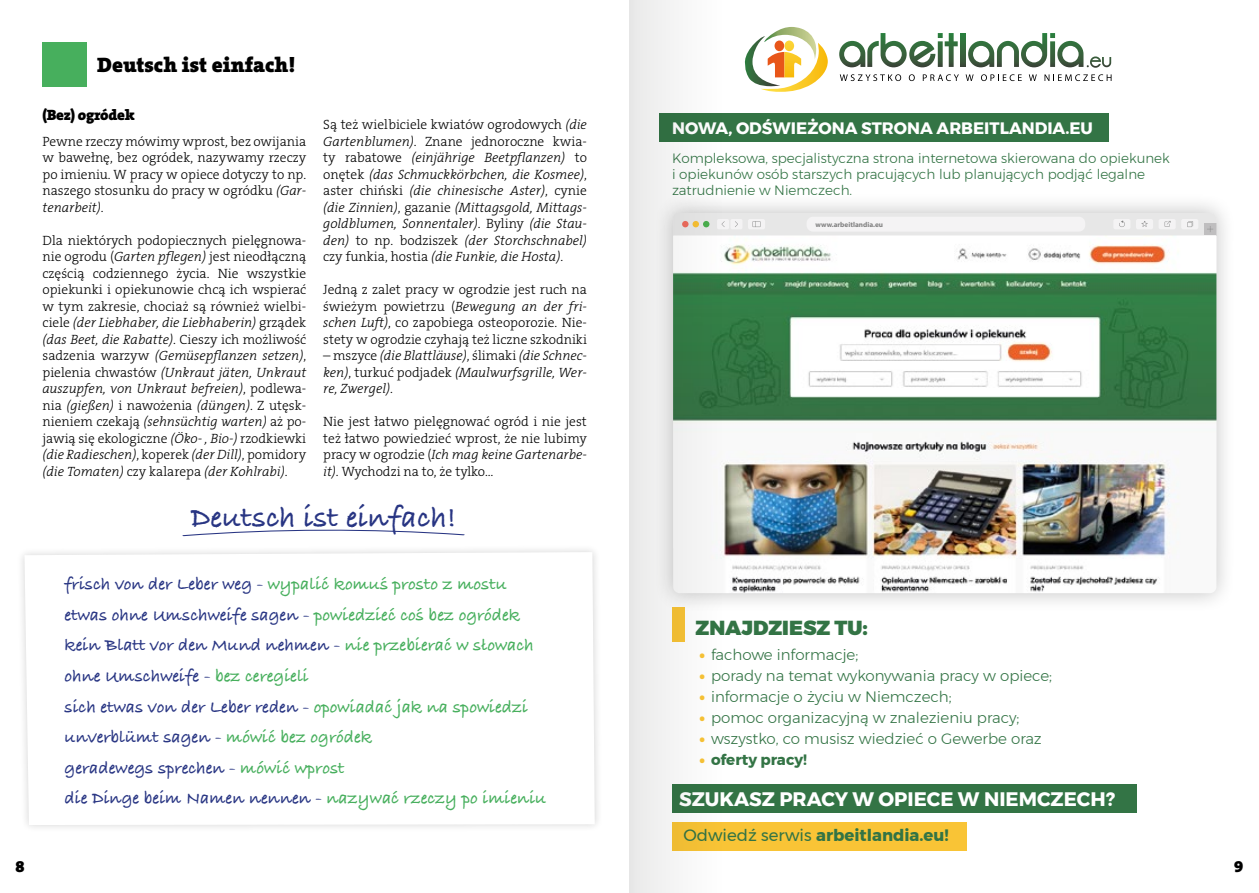
<style>
.page{position:relative;width:1259px;height:893px;background:#fff}
.page>*{position:absolute;margin:0;border:0;box-sizing:border-box;transform-origin:0 0}
.t1{font:700 30.75px "Bradley Hand ITCTT";color:#283583}
.t2{font:900 21px "The Serif CE";color:#000}
.t3{font:900 20.25px "Montserrat";color:#337445}
.t4{font:700 19.5px "Montserrat";color:#fff}
.t5{font:700 18px "Bradley Hand ITCTT";color:#283583}
.t6{font:700 18px "Bradley Hand ITCTT";color:#47af5d}
.t7{font:700 16.5px "Montserrat";color:#fff}
.t8{font:700 16.5px "Montserrat";color:#337445}
.t9{font:900 16.5px "The Serif CE";color:#000}
.t10{font:300 15px "Montserrat";color:#337445}
.t11{font:700 15px "Montserrat";color:#337445}
.t12{font:900 15px "The Serif CE";letter-spacing:-.02em;color:#000}
.t13{font:300 13.5px/16.5px "The Serif CE";color:#000;text-align:justify}
.t14{font:italic 300 13.5px/16.5px "The Serif CE";color:#000;text-align:justify}
.t15{font:300 13.5px/16.2px "Montserrat";color:#337445}
.t16{font:700 7.2px "Myriad Pro";color:#818181}
.s1{font-style:italic}
.s2{font-style:normal}
.s3{color:#283583}
.s4{color:#47af5d}
.s5{font-weight:900;color:#f9c436}
.s6{font-weight:400}
</style>
<div class="page">
<div style="left:16px;top:544px;width:587px;height:289px;background:#fafafa"></div>
<svg style="left:24px;top:552px;width:571px;height:273px"></svg>
<div style="left:43px;top:43px;width:44px;height:44px;background:#47af5d"></div>
<svg style="left:182px;top:529px;width:283px;height:7px"></svg>
<div style="left:653px;top:192px;width:584px;height:421px;background:#000;opacity:.24"></div>
<svg style="left:721px;top:213px;width:495px;height:22px"></svg>
<img style="left:721px;top:235px;width:495px;height:358px">
<svg style="left:839px;top:33px;width:118px;height:34px"></svg>
<svg style="left:960px;top:33px;width:5px;height:34px"></svg>
<svg style="left:968px;top:33px;width:143px;height:35px"></svg>
<svg style="left:744px;top:27px;width:84px;height:65px"></svg>
<svg style="left:840px;top:74px;width:61px;height:7px"></svg>
<svg style="left:909px;top:74px;width:5px;height:7px"></svg>
<svg style="left:923px;top:74px;width:36px;height:7px"></svg>
<svg style="left:965px;top:74px;width:8px;height:7px"></svg>
<svg style="left:981px;top:74px;width:40px;height:7px"></svg>
<svg style="left:1028px;top:74px;width:8px;height:7px"></svg>
<svg style="left:1044px;top:74px;width:67px;height:7px"></svg>
<div style="left:672px;top:784px;width:464px;height:28px;background:#337445"></div>
<div style="left:659px;top:114px;width:449px;height:28px;background:#337445"></div>
<div style="left:672px;top:822px;width:294px;height:29px;background:#f9c436"></div>
<svg style="left:629px;top:0;width:92px;height:893px"></svg>
<p class="t2" style="left:97px;top:53px;width:200px">Deutsch ist einfach!</p>
<p class="t12" style="left:43px;top:106px;width:94px">(Bez) ogródek</p>
<p class="t13" style="left:43px;top:133px;width:265px">Pewne rzeczy mówimy wprost, bez owijania w bawełnę, bez ogródek, nazywamy rzeczy po imieniu. W pracy w opiece dotyczy to np. naszego stosunku do pracy w ogródku <span class="s1">(Gar&shy;tenarbeit)</span>.</p>
<p class="t13" style="left:43px;top:232px;width:265px">Dla niektórych podopiecznych pielęgnowa&shy;nie ogrodu (<span class="s1">Garten pflegen)</span> jest nieodłączną częścią codziennego życia. Nie wszystkie opiekunki i opiekunowie chcą ich wspierać w tym zakresie, chociaż są również wielbi&shy;ciele <span class="s1">(der Liebhaber, die Liebhaberin)</span> grządek <span class="s1">(das Beet, die Rabatte)</span>. Cieszy ich możliwość sadzenia warzyw <span class="s1">(Gemüsepflanzen setzen)</span>, pielenia chwastów <span class="s1">(Unkraut jäten, Unkraut auszupfen, von Unkraut befreien)</span>, podlewa&shy;nia <span class="s1">(gießen)</span> i nawożenia <span class="s1">(düngen)</span>. Z utęsk&shy;nieniem czekają <span class="s1">(sehnsüchtig warten)</span> aż po&shy;jawią się ekologiczne <span class="s1">(Öko- , Bio-)</span> rzodkiewki <span class="s1">(die Radieschen)</span>, koperek <span class="s1">(der Dill)</span>, pomidory <span class="s1">(die Tomaten)</span> czy kalarepa <span class="s1">(der Kohlrabi)</span>.</p>
<p class="t14" style="left:323px;top:117px;width:265px"><span class="s2">Są też wielbiciele kwiatów ogrodowych</span> (die Gartenblumen)<span class="s2">. Znane jednoroczne kwia&shy;ty rabatowe</span> (einjährige Beetpflanzen) <span class="s2">to onętek</span> (das Schmuckkörbchen, die Kosmee)<span class="s2">, aster chiński</span> (die chinesische Aster)<span class="s2">, cynie </span>(die Zinnien)<span class="s2">, gazanie</span> (Mittagsgold, Mittags&shy;goldblumen, Sonnentaler)<span class="s2">. Byliny</span> (die Stau&shy;den) <span class="s2">to np. bodziszek</span> (der Storchschnabel) <span class="s2">czy funkia, hostia</span> (die Funkie, die Hosta)<span class="s2">.</span></p>
<p class="t13" style="left:323px;top:282px;width:265px">Jedną z zalet pracy w ogrodzie jest ruch na świeżym powietrzu (<span class="s1">Bewegung an der fri&shy;schen Luft)</span>, co zapobiega osteoporozie. Nie&shy;stety w ogrodzie czyhają też liczne szkodniki</p>
<p class="t14" style="left:323px;top:348px;width:265px"><span class="s2">– mszyce</span> (die Blattläuse)<span class="s2">, ślimaki</span> (die Schnec&shy;ken)<span class="s2">, turkuć podjadek</span> (Maulwurfsgrille, Wer&shy;re, Zwergel)<span class="s2">.</span></p>
<p class="t13" style="left:323px;top:414px;width:265px">Nie jest łatwo pielęgnować ogród i nie jest też łatwo powiedzieć wprost, że nie lubimy pracy w ogrodzie (<span class="s1">Ich mag keine Gartenarbe&shy;it)</span>. Wychodzi na to, że tylko…</p>
<p class="t1" style="left:191px;top:494px;width:267px">Deutsch ist einfach!</p>
<p class="t6" style="left:65px;top:570px;width:444px"><span class="s3">frisch von der Leber weg -</span> wypalić komuś prosto z mostu</p>
<p class="t5" style="left:65px;top:601px;width:457px">etwas ohne Umschweife sagen - <span class="s4">powiedzieć coś bez ogródek</span></p>
<p class="t5" style="left:65px;top:631px;width:471px">kein Blatt vor den Mund nehmen - <span class="s4">nie przebierać w słowach</span></p>
<p class="t5" style="left:65px;top:662px;width:246px">ohne Umschweife - <span class="s4">bez ceregieli</span></p>
<p class="t5" style="left:65px;top:693px;width:465px">sich etwas von der Leber reden - <span class="s4">opowiadać jak na spowiedzi</span></p>
<p class="t5" style="left:65px;top:723px;width:309px">unverblümt sagen - <span class="s4">mówić bez ogródek</span></p>
<p class="t5" style="left:65px;top:754px;width:281px">geradewegs sprechen - <span class="s4">mówić wprost</span></p>
<p class="t5" style="left:65px;top:784px;width:483px">die Dinge beim Namen nennen - <span class="s4">nazywać rzeczy po imieniu</span></p>
<p class="t7" style="left:672px;top:115px;width:422px">NOWA, ODŚWIEŻONA STRONA ARBEITLANDIA.EU</p>
<p class="t15" style="left:672px;top:150px;width:499px">Kompleksowa, specjalistyczna strona internetowa skierowana do opiekunek i opiekunów osób starszych pracujących lub planujących podjąć legalne zatrudnienie w Niemczech.</p>
<p class="t16" style="left:815px;top:220px;width:69px">www.arbeitlandia.eu</p>
<p class="t3" style="left:695px;top:611px;width:174px">ZNAJDZIESZ TU:</p>
<p class="t10" style="left:699px;top:643px;width:160px"><span class="s5">•</span> fachowe informacje;</p>
<p class="t10" style="left:699px;top:664px;width:354px"><span class="s5">•</span> porady na temat wykonywania pracy w opiece;</p>
<p class="t10" style="left:699px;top:685px;width:254px"><span class="s5">•</span> informacje o życiu w Niemczech;</p>
<p class="t10" style="left:699px;top:706px;width:321px"><span class="s5">•</span> pomoc organizacyjną w znalezieniu pracy;</p>
<p class="t10" style="left:699px;top:727px;width:344px"><span class="s5">•</span> wszystko, co musisz wiedzieć o Gewerbe oraz</p>
<p class="t11" style="left:699px;top:747px;width:109px"><span class="s5">•</span> oferty pracy!</p>
<p class="t4" style="left:679px;top:783px;width:437px">SZUKASZ PRACY W OPIECE W NIEMCZECH?</p>
<p class="t8" style="left:683px;top:822px;width:267px"><span class="s6">Odwiedź serwis</span> arbeitlandia.eu!</p>
<p class="t9" style="left:16px;top:856px;width:11px">8</p>
<p class="t9" style="left:1234px;top:856px;width:11px">9</p>
</div>
